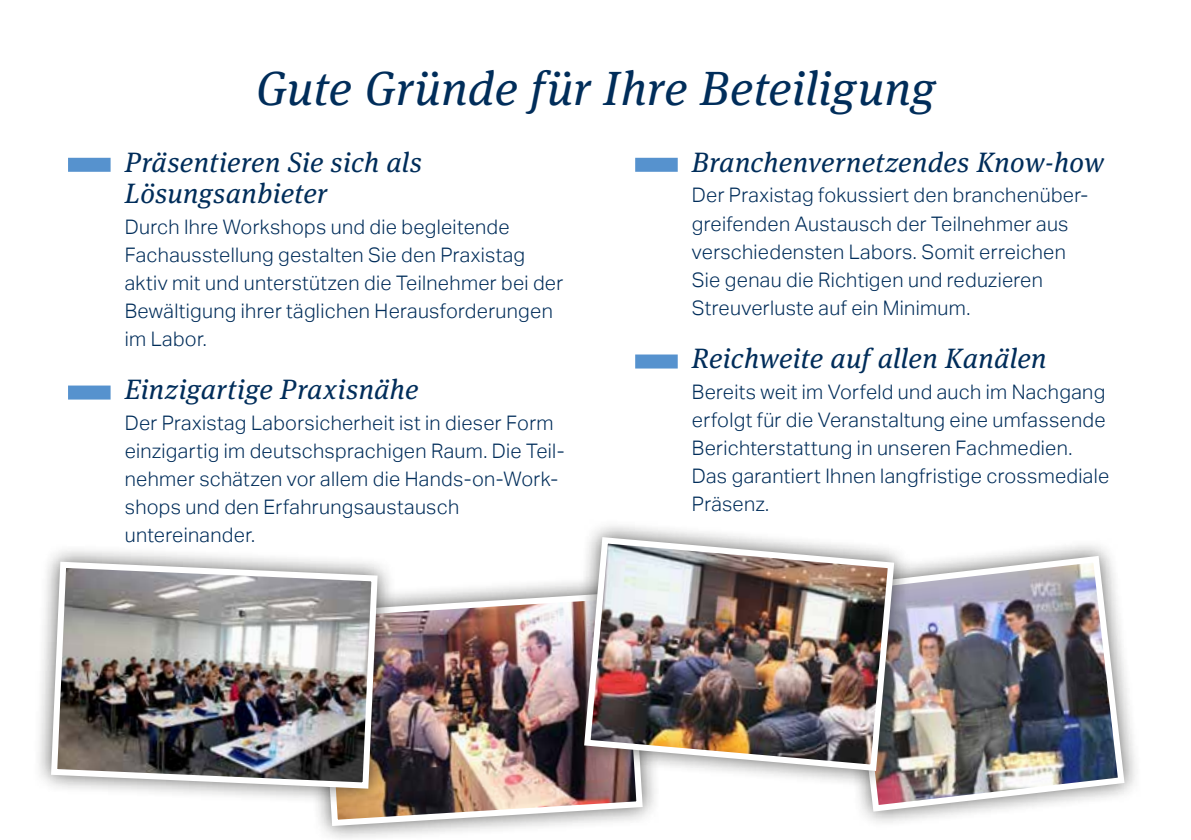
<style>
.page{position:relative;width:1191px;height:840px;background:#fff}
.page>*{position:absolute;margin:0;border:0;box-sizing:border-box;transform-origin:0 0}
.t1{font:italic 48px "Meta Serif OT";letter-spacing:.01em;color:#002d5a}
.t2{font:italic 28px/31px "Meta Serif OT";letter-spacing:.015em;color:#002d5a}
.t3{font:300 20px/28px "Aktiv Grotesk";letter-spacing:.015em;color:#002d5a}
</style>
<div class="page">
<div style="left:68px;top:158px;width:43px;height:14px;background:#5692ce"></div>
<div style="left:68px;top:385px;width:43px;height:14px;background:#5692ce"></div>
<div style="left:635px;top:158px;width:42px;height:14px;background:#5692ce"></div>
<div style="left:635px;top:354px;width:42px;height:14px;background:#5692ce"></div>
<div style="left:301px;top:573px;width:360px;height:266px;background:#1d1d1b;opacity:.7"></div>
<img style="left:316px;top:588px;width:330px;height:240px">
<div style="left:33px;top:543px;width:363px;height:263px;background:#1d1d1b;opacity:.7"></div>
<img style="left:48px;top:558px;width:333px;height:233px">
<div style="left:830px;top:538px;width:312px;height:290px;background:#1d1d1b;opacity:.7"></div>
<img style="left:844px;top:552px;width:283px;height:262px">
<div style="left:566px;top:519px;width:346px;height:269px;background:#1d1d1b;opacity:.7"></div>
<img style="left:581px;top:533px;width:316px;height:240px">
<h1 class="t1" style="left:256px;top:58px;width:681px">Gute Gründe für Ihre Beteiligung</h1>
<h2 class="t2" style="left:125px;top:146px;width:299px">Präsentieren Sie sich als<br>Lösungsanbieter</h2>
<p class="t3" style="left:125px;top:212px;width:440px">Durch Ihre Workshops und die begleitende Fachausstellung gestalten Sie den Praxistag aktiv mit und unterstützen die Teilnehmer bei der Bewältigung ihrer täglichen Herausforderungen im Labor.</p>
<h2 class="t2" style="left:125px;top:374px;width:295px">Einzigartige Praxisnähe</h2>
<p class="t3" style="left:125px;top:409px;width:441px">Der Praxistag Laborsicherheit ist in dieser Form einzigartig im deutschsprachigen Raum. Die Teil&shy;nehmer schätzen vor allem die Hands-on-Work&shy;shops und den Erfahrungsaustausch untereinander.</p>
<h2 class="t2" style="left:692px;top:146px;width:414px">Branchenvernetzendes Know-how</h2>
<p class="t3" style="left:692px;top:181px;width:398px">Der Praxistag fokussiert den branchenüber&shy;greifenden Austausch der Teilnehmer aus verschiedensten Labors. Somit erreichen Sie genau die Richtigen und reduzieren Streuverluste auf ein Minimum.</p>
<h2 class="t2" style="left:692px;top:343px;width:356px">Reichweite auf allen Kanälen</h2>
<p class="t3" style="left:692px;top:378px;width:419px">Bereits weit im Vorfeld und auch im Nachgang erfolgt für die Veranstaltung eine umfassende Berichterstattung in unseren Fachmedien.<br>Das garantiert Ihnen langfristige crossmediale Präsenz.</p>
</div>
